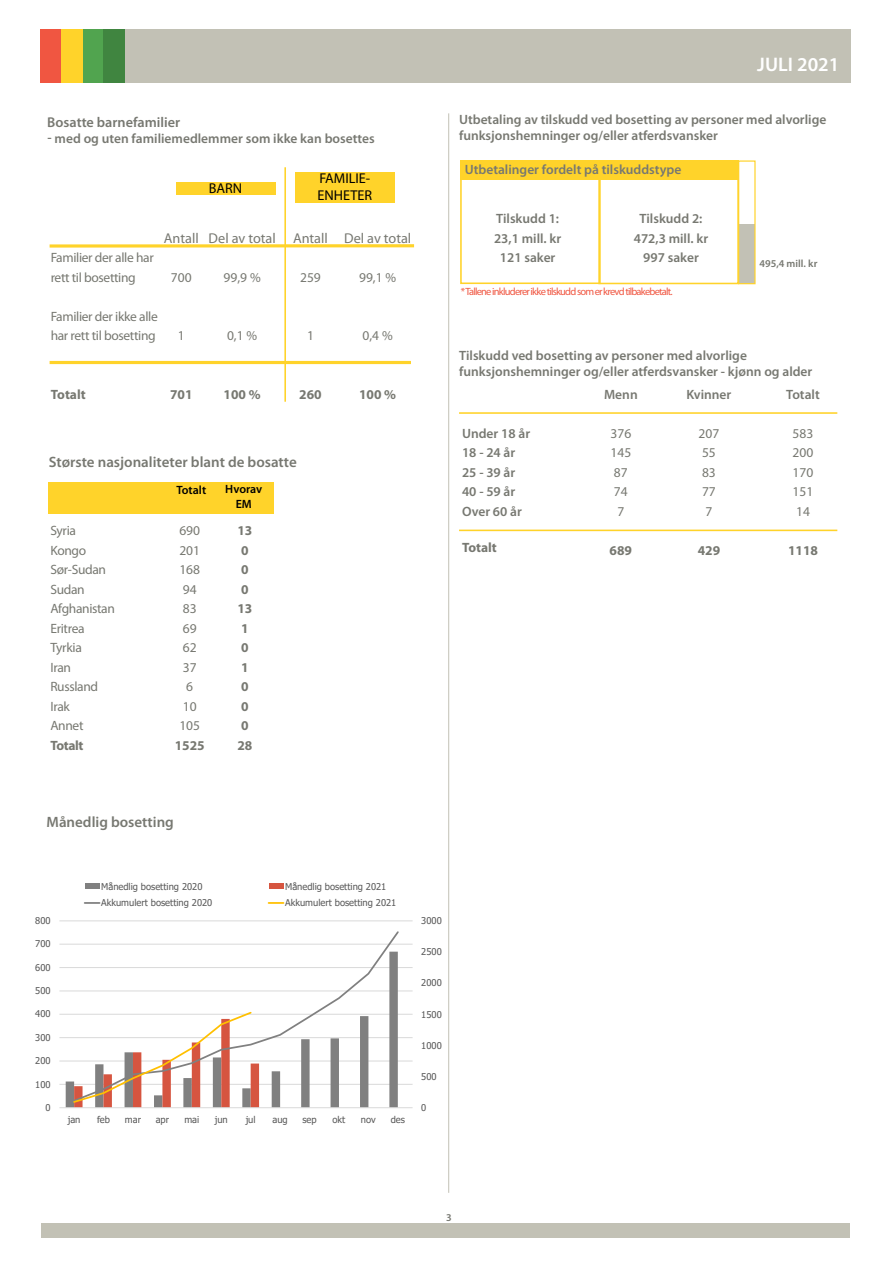
<style>
.page{position:relative;width:893px;height:1263px;background:#fff}
.page>*{position:absolute;margin:0;border:0;box-sizing:border-box;transform-origin:0 0}
.t1{font:600 19.65px "Myriad Pro";color:#fff}
.t2{font:600 15px "Myriad Pro";color:#777871}
.t3{font:14.25px "Myriad Pro";color:#777871}
.t4{font:600 14.25px "Myriad Pro";color:#777871}
.t5{font:14.25px/17.1px "Myriad Pro";color:#000}
.t6{font:600 13.5px/19.5px "Myriad Pro";color:#777871}
.t7{font:13.5px/19.5px "Myriad Pro";letter-spacing:-.025em;color:#777871}
.t8{font:700 13.5px/19.5px "Myriad Pro";color:#777871}
.t9{font:13.5px/19.5px "Myriad Pro";color:#777871;text-align:center}
.t10{font:600 12px/15px "Myriad Pro";color:#000;text-align:center}
.t11{font:10.5px "Myriad Pro";letter-spacing:-.075em;color:#f05641}
.t12{font:600 10.5px "Myriad Pro";color:#777871}
.t13{font:9.3px "Tahoma";color:#595959}
</style>
<div class="page">
<hr style="left:59px;top:1084px;width:354px;height:1px;background:#d9d9d9">
<hr style="left:59px;top:1061px;width:354px;height:1px;background:#d9d9d9">
<hr style="left:59px;top:1037px;width:354px;height:1px;background:#d9d9d9">
<hr style="left:59px;top:1014px;width:354px;height:1px;background:#d9d9d9">
<hr style="left:59px;top:991px;width:354px;height:1px;background:#d9d9d9">
<hr style="left:59px;top:967px;width:354px;height:1px;background:#d9d9d9">
<hr style="left:59px;top:944px;width:354px;height:1px;background:#d9d9d9">
<hr style="left:59px;top:920px;width:354px;height:1px;background:#d9d9d9">
<svg style="left:66px;top:990px;width:332px;height:117px"></svg>
<hr style="left:59px;top:1107px;width:354px;height:1px;background:#d9d9d9">
<svg style="left:72px;top:931px;width:328px;height:172px"></svg>
<svg style="left:72px;top:1010px;width:187px;height:98px"></svg>
<div style="left:85px;top:884px;width:15px;height:5px;background:#808080"></div>
<div style="left:269px;top:884px;width:15px;height:5px;background:#d65540"></div>
<svg style="left:85px;top:902px;width:15px;height:2px"></svg>
<svg style="left:269px;top:902px;width:15px;height:2px"></svg>
<div style="left:40px;top:29px;width:810px;height:54px;background:#c2c1b5"></div>
<div style="left:40px;top:29px;width:22px;height:54px;background:#f05641"></div>
<div style="left:83px;top:29px;width:21px;height:54px;background:#51a44f"></div>
<div style="left:104px;top:29px;width:21px;height:54px;background:#408540"></div>
<div style="left:62px;top:29px;width:21px;height:54px;background:#ffd32a"></div>
<div style="left:42px;top:1223px;width:808px;height:15px;background:#c2c1b5"></div>
<hr style="left:448px;top:113px;width:1px;height:1080px;background:#c2c1b5">
<svg style="left:50px;top:244px;width:364px;height:4px"></svg>
<hr style="left:284px;top:167px;width:2px;height:235px;background:#ffd32a">
<div style="left:176px;top:182px;width:99px;height:12px;background:#ffd32a"></div>
<div style="left:295px;top:172px;width:99px;height:30px;background:#ffd32a"></div>
<hr style="left:50px;top:361px;width:361px;height:3px;background:#ffd32a">
<div style="left:49px;top:482px;width:225px;height:32px;background:#ffd32a"></div>
<div style="left:739px;top:224px;width:16px;height:59px;background:#c2c1b5"></div>
<div style="left:598px;top:163px;width:141px;height:121px;border:2px solid #ffd32a"></div>
<div style="left:460px;top:161px;width:141px;height:123px;border:2px solid #ffd32a"></div>
<div style="left:738px;top:160px;width:18px;height:124px;border:1px solid #ffd32a"></div>
<div style="left:461px;top:161px;width:278px;height:19px;background:#ffd32a"></div>
<hr style="left:459px;top:530px;width:378px;height:1px;background:#ffd32a">
<hr style="left:459px;top:412px;width:378px;height:2px;background:#ffd32a">
<p class="t4" style="left:47px;top:113px;width:135px">Bosatte barnefamilier</p>
<p class="t6" style="left:47px;top:128px;width:329px">- med og uten familiemedlemmer som ikke kan bosettes</p>
<p class="t5" style="left:209px;top:179px;width:35px">BARN</p>
<p class="t5" style="left:318px;top:169px;width:56px">FAMILIE-<br>ENHETER</p>
<p class="t3" style="left:164px;top:229px;width:36px">Antall</p>
<p class="t7" style="left:171px;top:267px;width:22px">700</p>
<p class="t7" style="left:51px;top:248px;width:105px">Familier der alle har rett til bosetting</p>
<p class="t7" style="left:51px;top:306px;width:109px">Familier der ikke alle har rett til bosetting</p>
<p class="t7" style="left:178px;top:326px;width:8px">1</p>
<p class="t3" style="left:209px;top:229px;width:69px">Del av total</p>
<p class="t7" style="left:224px;top:267px;width:39px">99,9 %</p>
<p class="t7" style="left:227px;top:326px;width:32px">0,1 %</p>
<p class="t3" style="left:293px;top:229px;width:36px">Antall</p>
<p class="t7" style="left:300px;top:267px;width:22px">259</p>
<p class="t3" style="left:344px;top:229px;width:69px">Del av total</p>
<p class="t7" style="left:359px;top:267px;width:39px">99,1 %</p>
<p class="t7" style="left:307px;top:326px;width:8px">1</p>
<p class="t7" style="left:363px;top:326px;width:32px">0,4 %</p>
<p class="t8" style="left:51px;top:384px;width:36px">Totalt</p>
<p class="t8" style="left:170px;top:384px;width:24px">701</p>
<p class="t8" style="left:224px;top:384px;width:39px">100 %</p>
<p class="t8" style="left:299px;top:384px;width:24px">260</p>
<p class="t8" style="left:359px;top:384px;width:39px">100 %</p>
<p class="t2" style="left:49px;top:453px;width:249px">Største nasjonaliteter blant de bosatte</p>
<p class="t7" style="left:50px;top:521px;width:66px">Syria<br>Kongo<br>Sør-Sudan<br>Sudan<br>Afghanistan<br>Eritrea<br>Tyrkia<br>Iran<br>Russland<br>Irak<br>Annet</p>
<p class="t8" style="left:50px;top:735px;width:35px">Totalt</p>
<p class="t10" style="left:176px;top:482px;width:31px">Totalt</p>
<p class="t9" style="left:179px;top:521px;width:22px">690<br>201<br>168<br>94<br>83<br>69<br>62<br>37<br>6<br>10<br>105</p>
<p class="t8" style="left:175px;top:735px;width:31px">1525</p>
<p class="t10" style="left:225px;top:481px;width:39px">Hvorav<br>EM</p>
<p class="t8" style="left:237px;top:520px;width:16px">13<br>0<br>0<br>0<br>13<br>1<br>0<br>1<br>0<br>0<br>0<br>28</p>
<h1 class="t1" style="left:757px;top:52px;width:84px">JULI 2021</h1>
<p class="t6" style="left:459px;top:111px;width:369px;line-height:16.2px">Utbetaling av tilskudd ved bosetting av personer med alvorlige funksjonshemninger og/eller atferdsvansker</p>
<p class="t6" style="left:465px;top:159px;width:218px">Utbetalinger fordelt på tilskuddstype</p>
<p class="t6" style="left:634px;top:209px;width:76px;text-align:center">Tilskudd 2:<br>472,3 mill. kr<br>997 saker</p>
<p class="t6" style="left:494px;top:209px;width:69px;text-align:center">Tilskudd 1:<br>23,1 mill. kr<br>121 saker</p>
<p class="t11" style="left:461px;top:285px;width:213px">* Tallene inkluderer ikke tilskudd som er krevd tilbakebetalt.</p>
<p class="t12" style="left:759px;top:257px;width:59px">495,4 mill. kr</p>
<p class="t6" style="left:459px;top:347px;width:355px;line-height:16.2px">Tilskudd ved bosetting av personer med alvorlige funksjonshemninger og/eller atferdsvansker - kjønn og alder</p>
<p class="t6" style="left:462px;top:423px;width:70px">Under 18 år<br>18 - 24 år<br>25 - 39 år<br>40 - 59 år<br>Over 60 år</p>
<p class="t8" style="left:462px;top:537px;width:36px">Totalt</p>
<p class="t6" style="left:604px;top:384px;width:35px">Menn</p>
<p class="t9" style="left:610px;top:423px;width:22px">376<br>145<br>87<br>74<br>7</p>
<p class="t8" style="left:610px;top:540px;width:24px">689</p>
<p class="t6" style="left:686px;top:384px;width:46px">Kvinner</p>
<p class="t7" style="left:698px;top:423px;width:22px">207<br>55<br>83<br>77<br>7</p>
<p class="t8" style="left:698px;top:540px;width:24px">429</p>
<p class="t6" style="left:786px;top:384px;width:35px">Totalt</p>
<p class="t7" style="left:793px;top:423px;width:22px;text-align:justify">583<br>200<br>170<br>151<br>14</p>
<p class="t8" style="left:788px;top:540px;width:31px">1118</p>
<p class="t2" style="left:47px;top:812px;width:129px">Månedlig bosetting</p>
<p class="t13" style="left:35px;top:914px;width:17px">800</p>
<p class="t13" style="left:35px;top:938px;width:17px">700</p>
<p class="t13" style="left:35px;top:961px;width:17px">600</p>
<p class="t13" style="left:35px;top:984px;width:17px">500</p>
<p class="t13" style="left:35px;top:1008px;width:17px">400</p>
<p class="t13" style="left:35px;top:1031px;width:17px">300</p>
<p class="t13" style="left:35px;top:1054px;width:17px">200</p>
<p class="t13" style="left:35px;top:1078px;width:17px">100</p>
<p class="t13" style="left:46px;top:1101px;width:7px">0</p>
<p class="t13" style="left:101px;top:880px;width:103px">Månedlig bosetting 2020</p>
<p class="t13" style="left:285px;top:880px;width:103px">Månedlig bosetting 2021</p>
<p class="t13" style="left:101px;top:897px;width:113px">Akkumulert bosetting 2020</p>
<p class="t13" style="left:285px;top:897px;width:113px">Akkumulert bosetting 2021</p>
<p class="t13" style="left:68px;top:1114px;width:14px">jan</p>
<p class="t13" style="left:97px;top:1114px;width:15px">feb</p>
<p class="t13" style="left:125px;top:1114px;width:18px">mar</p>
<p class="t13" style="left:156px;top:1114px;width:15px">apr</p>
<p class="t13" style="left:184px;top:1114px;width:16px">mai</p>
<p class="t13" style="left:215px;top:1114px;width:15px">jun</p>
<p class="t13" style="left:246px;top:1114px;width:11px">jul</p>
<p class="t13" style="left:272px;top:1114px;width:17px">aug</p>
<p class="t13" style="left:302px;top:1114px;width:16px">sep</p>
<p class="t13" style="left:333px;top:1114px;width:14px">okt</p>
<p class="t13" style="left:361px;top:1114px;width:16px">nov</p>
<p class="t13" style="left:391px;top:1114px;width:16px">des</p>
<p class="t13" style="left:421px;top:914px;width:22px">3000</p>
<p class="t13" style="left:421px;top:945px;width:22px">2500</p>
<p class="t13" style="left:421px;top:977px;width:22px">2000</p>
<p class="t13" style="left:421px;top:1008px;width:22px">1500</p>
<p class="t13" style="left:421px;top:1039px;width:22px">1000</p>
<p class="t13" style="left:421px;top:1070px;width:17px">500</p>
<p class="t13" style="left:421px;top:1101px;width:7px">0</p>
<p class="t12" style="left:446px;top:1211px;width:7px">3</p>
</div>
